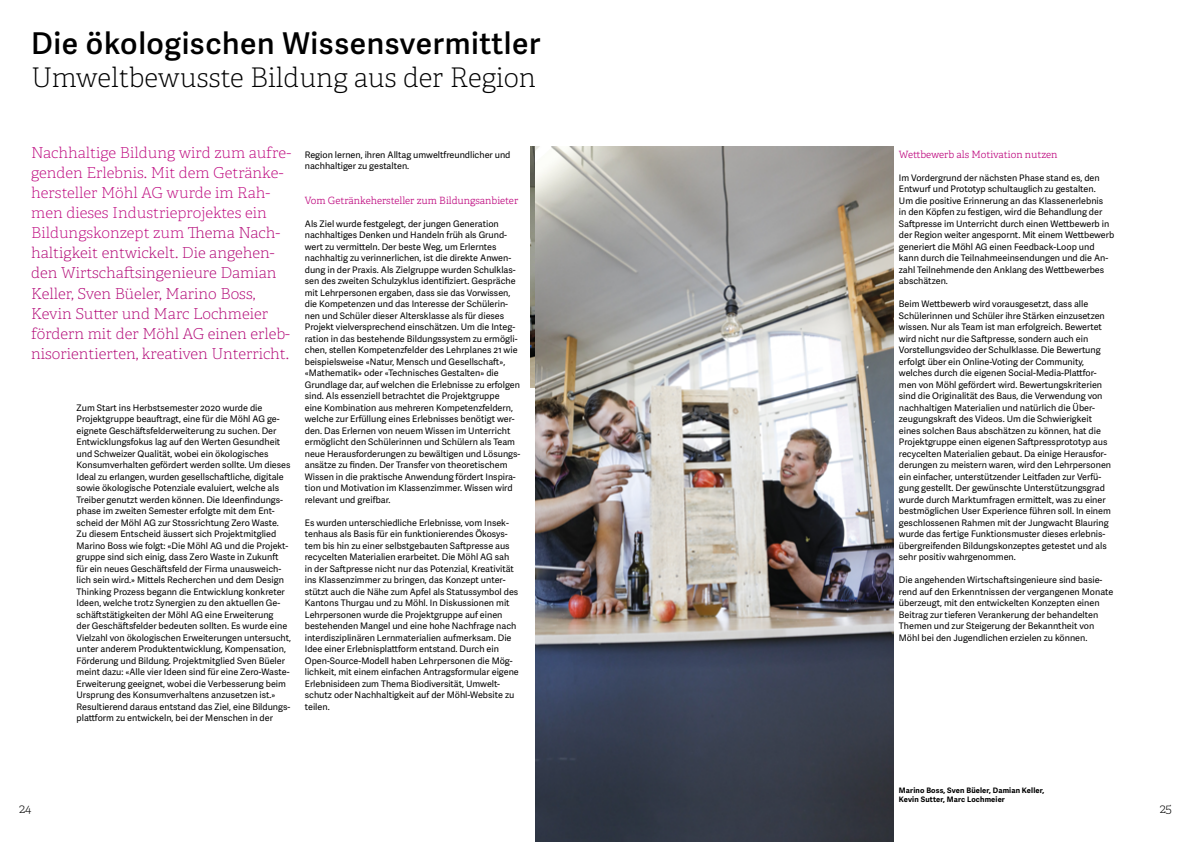
<style>
.page{position:relative;width:1191px;height:842px;background:#fff}
.page>*{position:absolute;margin:0;border:0;box-sizing:border-box;transform-origin:0 0}
.t1{font:600 30px "Adelle Sans";letter-spacing:.02em;color:#000}
.t2{font:100 27px "Adelle";color:#000}
.t3{font:100 15px/20.1px "Adelle";color:#b20776}
.t4{font:100 13px "Adelle";color:#000}
.t5{font:300 10px "Adelle";color:#be097f}
.t6{font:9px/11.5px "Adelle Sans";color:#000}
.t7{font:700 7.5px/9px "Adelle Sans";letter-spacing:.02em;color:#000}
.s1{color:#be097f}
</style>
<div class="page">
<img style="left:536px;top:146px;width:357px;height:696px">
<h1 class="t1" style="left:31px;top:26px;width:511px">Die ökologischen Wissensvermittler</h1>
<h2 class="t2" style="left:31px;top:61px;width:506px">Umweltbewusste Bildung aus der Region</h2>
<p class="t3" style="left:31px;top:143px;width:261px"><span class="s1">Nachhaltige Bildung wird zum aufre&shy;genden Erlebnis. Mit dem Getränke&shy;hersteller Möhl AG wurde im Rah&shy;men dieses Industrieprojektes ein Bildungskonzept zum</span> Thema Nach&shy;haltigkeit entwickelt. Die angehen&shy;den Wirtschaftsingenieure Damian Keller, Sven Büeler, Marino Boss, Kevin Sutter und Marc Lochmeier fördern mit der Möhl AG einen erleb&shy;nisorientierten, kreativen Unterricht.</p>
<p class="t6" style="left:77px;top:402px;width:216px">Zum Start ins Herbstsemester 2020 wurde die Projektgruppe beauftragt, eine für die Möhl AG ge&shy;eignete Geschäftsfelderweiterung zu suchen. Der Entwicklungsfokus lag auf den Werten Gesundheit und Schweizer Qualität, wobei ein ökologisches Konsumverhalten gefördert werden sollte. Um dieses Ideal zu erlangen, wurden gesellschaftliche, digitale sowie ökologische Potenziale evaluiert, welche als Treiber genutzt werden können. Die Ideenfindungs&shy;phase im zweiten Semester erfolgte mit dem Ent&shy;scheid der Möhl AG zur Stossrichtung Zero Waste.<br>Zu diesem Entscheid äussert sich Projektmitglied Marino Boss wie folgt: «Die Möhl AG und die Projekt&shy;gruppe sind sich einig, dass Zero Waste in Zukunft für ein neues Geschäftsfeld der Firma unausweich&shy;lich sein wird.» Mittels Recherchen und dem Design Thinking Prozess begann die Entwicklung konkreter Ideen, welche trotz Synergien zu den aktuellen Ge&shy;schäftstätigkeiten der Möhl AG eine Erweiterung<br>der Geschäftsfelder bedeuten sollten. Es wurde eine Vielzahl von ökologischen Erweiterungen untersucht, unter anderem Produktentwicklung, Kompensation, Förderung und Bildung. Projektmitglied Sven Büeler meint dazu: «Alle vier Ideen sind für eine Zero-Waste-Erweiterung geeignet, wobei die Verbesserung beim Ursprung des Konsumverhaltens anzusetzen ist.» Resultierend daraus entstand das Ziel, eine Bildungs&shy;plattform zu entwickeln, bei der Menschen in der</p>
<p class="t6" style="left:305px;top:149px;width:207px">Region lernen, ihren Alltag umweltfreundlicher und nachhaltiger zu gestalten.</p>
<p class="t5" style="left:305px;top:194px;width:215px">Vom Getränkehersteller zum Bildungsanbieter</p>
<p class="t6" style="left:305px;top:218px;width:217px">Als Ziel wurde festgelegt, der jungen Generation nachhaltiges Denken und Handeln früh als Grund&shy;wert zu vermitteln. Der beste Weg, um Erlerntes nachhaltig zu verinnerlichen, ist die direkte Anwen&shy;dung in der Praxis. Als Zielgruppe wurden Schulklas&shy;sen des zweiten Schulzyklus identifiziert. Gespräche mit Lehrpersonen ergaben, dass sie das Vorwissen, die Kompetenzen und das Interesse der Schülerin&shy;nen und Schüler dieser Altersklasse als für dieses Projekt vielversprechend einschätzen. Um die Integ&shy;ration in das bestehende Bildungssystem zu ermögli&shy;chen, stellen Kompetenzfelder des Lehrplanes 21 wie beispielsweise «Natur, Mensch und Gesellschaft», «Mathematik» oder «Technisches Gestalten» die Grundlage dar, auf welchen die Erlebnisse zu erfolgen sind. Als essenziell betrachtet die Projektgruppe<br>eine Kombination aus mehreren Kompetenzfeldern, welche zur Erfüllung eines Erlebnisses benötigt wer&shy;den. Das Erlernen von neuem Wissen im Unterricht ermöglicht den Schülerinnen und Schülern als Team neue Herausforderungen zu bewältigen und Lösungs&shy;ansätze zu finden. Der Transfer von theoretischem Wissen in die praktische Anwendung fördert Inspira&shy;tion und Motivation im Klassenzimmer. Wissen wird relevant und greifbar.</p>
<p class="t6" style="left:305px;top:517px;width:215px">Es wurden unterschiedliche Erlebnisse, vom Insek&shy;tenhaus als Basis für ein funktionierendes Ökosys&shy;tem bis hin zu einer selbstgebauten Saftpresse aus recycelten Materialien erarbeitet. Die Möhl AG sah in der Saftpresse nicht nur das Potenzial, Kreativität ins Klassenzimmer zu bringen, das Konzept unter&shy;stützt auch die Nähe zum Apfel als Statussymbol des Kantons Thurgau und zu Möhl. In Diskussionen mit Lehrpersonen wurde die Projektgruppe auf einen bestehenden Mangel und eine hohe Nachfrage nach interdisziplinären Lernmaterialien aufmerksam. Die Idee einer Erlebnisplattform entstand. Durch ein Open-Source-Modell haben Lehrpersonen die Mög&shy;lichkeit, mit einem einfachen Antragsformular eigene Erlebnisideen zum Thema Biodiversität, Umwelt&shy;schutz oder Nachhaltigkeit auf der Möhl-Website zu teilen.</p>
<p class="t5" style="left:899px;top:148px;width:160px">Wettbewerb als Motivation nutzen</p>
<p class="t6" style="left:899px;top:172px;width:217px">Im Vordergrund der nächsten Phase stand es, den Entwurf und Prototyp schultauglich zu gestalten.<br>Um die positive Erinnerung an das Klassenerlebnis<br>in den Köpfen zu festigen, wird die Behandlung der Saftpresse im Unterricht durch einen Wettbewerb in der Region weiter angespornt. Mit einem Wettbewerb generiert die Möhl AG einen Feedback-Loop und kann durch die Teilnahmeeinsendungen und die An&shy;zahl Teilnehmende den Anklang des Wettbewerbes abschätzen.</p>
<p class="t6" style="left:899px;top:299px;width:214px">Beim Wettbewerb wird vorausgesetzt, dass alle Schülerinnen und Schüler ihre Stärken einzusetzen wissen. Nur als Team ist man erfolgreich. Bewertet wird nicht nur die Saftpresse, sondern auch ein Vorstellungsvideo der Schulklasse. Die Bewertung erfolgt über ein Online-Voting der Community, welches durch die eigenen Social-Media-Plattfor&shy;men von Möhl gefördert wird. Bewertungskriterien sind die Originalität des Baus, die Verwendung von nachhaltigen Materialien und natürlich die Über&shy;zeugungskraft des Videos. Um die Schwierigkeit eines solchen Baus abschätzen zu können, hat die Projektgruppe einen eigenen Saftpressprototyp aus recycelten Materialien gebaut. Da einige Herausfor&shy;derungen zu meistern waren, wird den Lehrpersonen ein einfacher, unterstützender Leitfaden zur Verfü&shy;gung gestellt. Der gewünschte Unterstützungsgrad wurde durch Marktumfragen ermittelt, was zu einer bestmöglichen User Experience führen soll. In einem geschlossenen Rahmen mit der Jungwacht Blauring wurde das fertige Funktionsmuster dieses erlebnis&shy;übergreifenden Bildungskonzeptes getestet und als sehr positiv wahrgenommen.</p>
<p class="t6" style="left:899px;top:575px;width:216px">Die angehenden Wirtschaftsingenieure sind basie&shy;rend auf den Erkenntnissen der vergangenen Monate überzeugt, mit den entwickelten Konzepten einen Beitrag zur tieferen Verankerung der behandelten Themen und zur Steigerung der Bekanntheit von Möhl bei den Jugendlichen erzielen zu können.</p>
<p class="t7" style="left:899px;top:786px;width:147px">Marino Boss, Sven Büeler, Damian Keller,<br>Kevin Sutter, Marc Lochmeier</p>
<h3 class="t4" style="left:19px;top:801px;width:13px">24</h3>
<h3 class="t4" style="left:1159px;top:801px;width:14px">25</h3>
</div>
